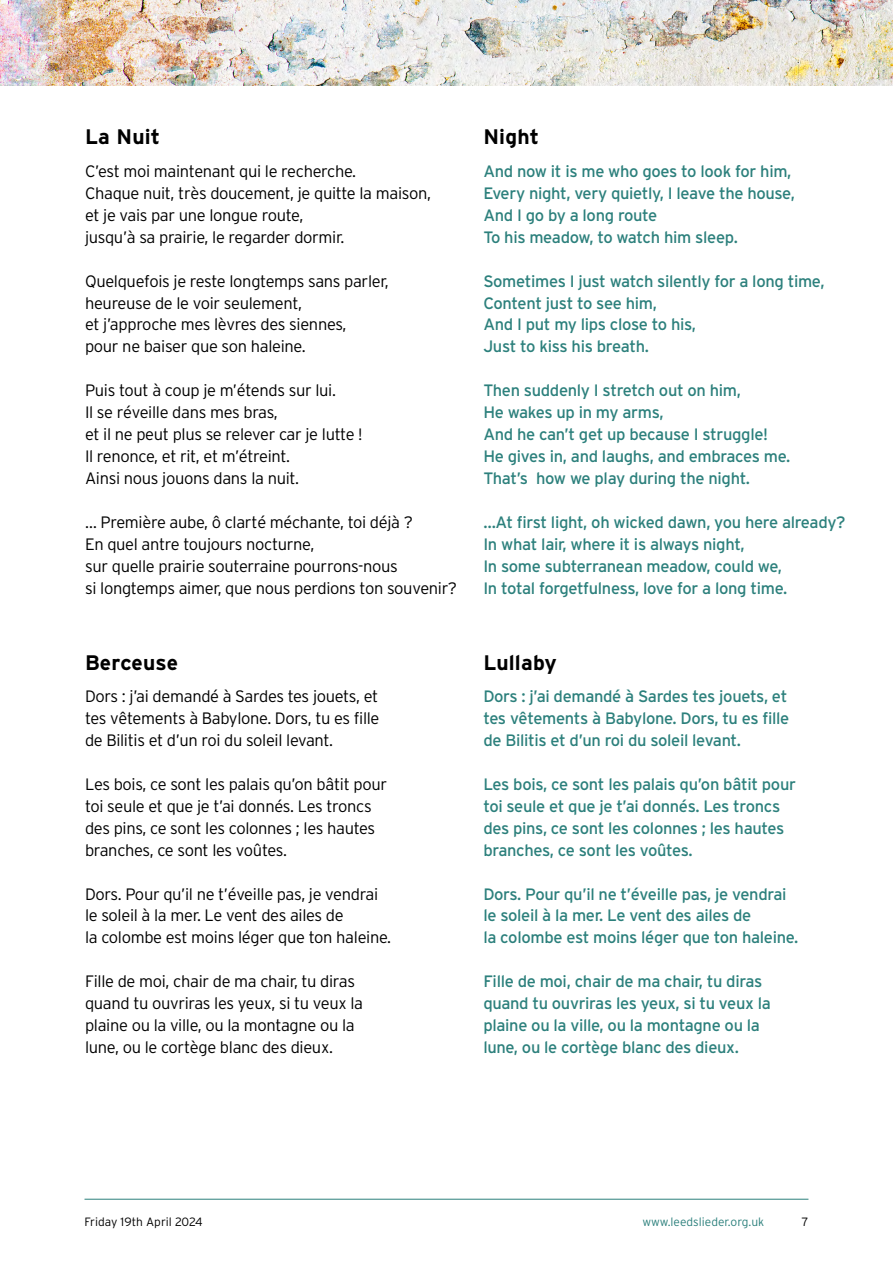
<style>
.page{position:relative;width:893px;height:1263px;background:#fff}
.page>*{position:absolute;margin:0;border:0;box-sizing:border-box;transform-origin:0 0}
.t1{font:700 21px "Interstate";letter-spacing:.01em;color:#000}
.t2{font:300 16.5px/21.9px "Interstate";letter-spacing:-.02em;color:#000}
.t3{font:16.5px/21.9px "Interstate";letter-spacing:-.02em;color:#2c807c}
.t4{font:300 12px "Interstate";color:#2c807c}
.t5{font:300 12px "Interstate";color:#000}
</style>
<div class="page">
<img style="left:0;top:0;width:893px;height:85px">
<hr style="left:85px;top:1199px;width:723px;height:1px;background:#2c807c">
<p class="t1" style="left:85px;top:125px;width:77px">La Nuit</p>
<p class="t2" style="left:85px;top:160px;width:348px">C’est moi maintenant qui le recherche.<br>Chaque nuit, très doucement, je quitte la maison, et je vais par une longue route,<br>jusqu’à sa prairie, le regarder dormir.</p>
<p class="t2" style="left:85px;top:270px;width:305px">Quelquefois je reste longtemps sans parler, heureuse de le voir seulement,<br>et j’approche mes lèvres des siennes,<br>pour ne baiser que son haleine.</p>
<p class="t2" style="left:85px;top:379px;width:279px">Puis tout à coup je m’étends sur lui.<br>Il se réveille dans mes bras,<br>et il ne peut plus se relever car je lutte !<br>Il renonce, et rit, et m’étreint.<br>Ainsi nous jouons dans la nuit.</p>
<p class="t2" style="left:85px;top:511px;width:374px">… Première aube, ô clarté méchante, toi déjà ?<br>En quel antre toujours nocturne,<br>sur quelle prairie souterraine pourrons-nous<br>si longtemps aimer, que nous perdions ton souvenir?</p>
<p class="t1" style="left:85px;top:650px;width:95px">Berceuse</p>
<p class="t2" style="left:85px;top:685px;width:296px;text-align:justify">Dors : j’ai demandé à Sardes tes jouets, et tes vêtements à Babylone. Dors, tu es fille de Bilitis et d’un roi du soleil levant.</p>
<p class="t2" style="left:85px;top:773px;width:304px">Les bois, ce sont les palais qu’on bâtit pour toi seule et que je t’ai donnés. Les troncs des pins, ce sont les colonnes ; les hautes branches, ce sont les voûtes.</p>
<p class="t2" style="left:85px;top:882px;width:308px">Dors. Pour qu’il ne t’éveille pas, je vendrai le soleil à la mer. Le vent des ailes de<br>la colombe est moins léger que ton haleine.</p>
<p class="t2" style="left:85px;top:970px;width:280px">Fille de moi, chair de ma chair, tu diras quand tu ouvriras les yeux, si tu veux la plaine ou la ville, ou la montagne ou la lune, ou le cortège blanc des dieux.</p>
<p class="t1" style="left:483px;top:125px;width:57px">Night</p>
<p class="t3" style="left:483px;top:160px;width:313px">And now it is me who goes to look for him, Every night, very quietly, I leave the house, And I go by a long route<br>To his meadow, to watch him sleep.</p>
<p class="t3" style="left:483px;top:270px;width:343px">Sometimes I just watch silently for a long time,<br>Content just to see him,<br>And I put my lips close to his,<br>Just to kiss his breath.</p>
<p class="t3" style="left:483px;top:379px;width:308px">Then suddenly I stretch out on him,<br>He wakes up in my arms,<br>And he can’t get up because I struggle!<br>He gives in, and laughs, and embraces me.<br>That’s how we play during the night.</p>
<p class="t3" style="left:483px;top:511px;width:364px">…At first light, oh wicked dawn, you here already?<br>In what lair, where it is always night,<br>In some subterranean meadow, could we,<br>In total forgetfulness, love for a long time.</p>
<p class="t1" style="left:483px;top:650px;width:75px">Lullaby</p>
<p class="t3" style="left:483px;top:685px;width:307px">Dors : j’ai demandé à Sardes tes jouets, et tes vêtements à Babylone. Dors, tu es fille de Bilitis et d’un roi du soleil levant.</p>
<p class="t3" style="left:483px;top:773px;width:314px">Les bois, ce sont les palais qu’on bâtit pour toi seule et que je t’ai donnés. Les troncs des pins, ce sont les colonnes ; les hautes branches, ce sont les voûtes.</p>
<p class="t3" style="left:483px;top:883px;width:317px">Dors. Pour qu’il ne t’éveille pas, je vendrai le soleil à la mer. Le vent des ailes de<br>la colombe est moins léger que ton haleine.</p>
<p class="t3" style="left:483px;top:970px;width:289px">Fille de moi, chair de ma chair, tu diras quand tu ouvriras les yeux, si tu veux la plaine ou la ville, ou la montagne ou la lune, ou le cortège blanc des dieux.</p>
<p class="t5" style="left:85px;top:1215px;width:120px">Friday 19th April 2024</p>
<p class="t4" style="left:642px;top:1215px;width:123px">www.leedslieder.org.uk</p>
<p class="t5" style="left:802px;top:1215px;width:8px">7</p>
</div>
